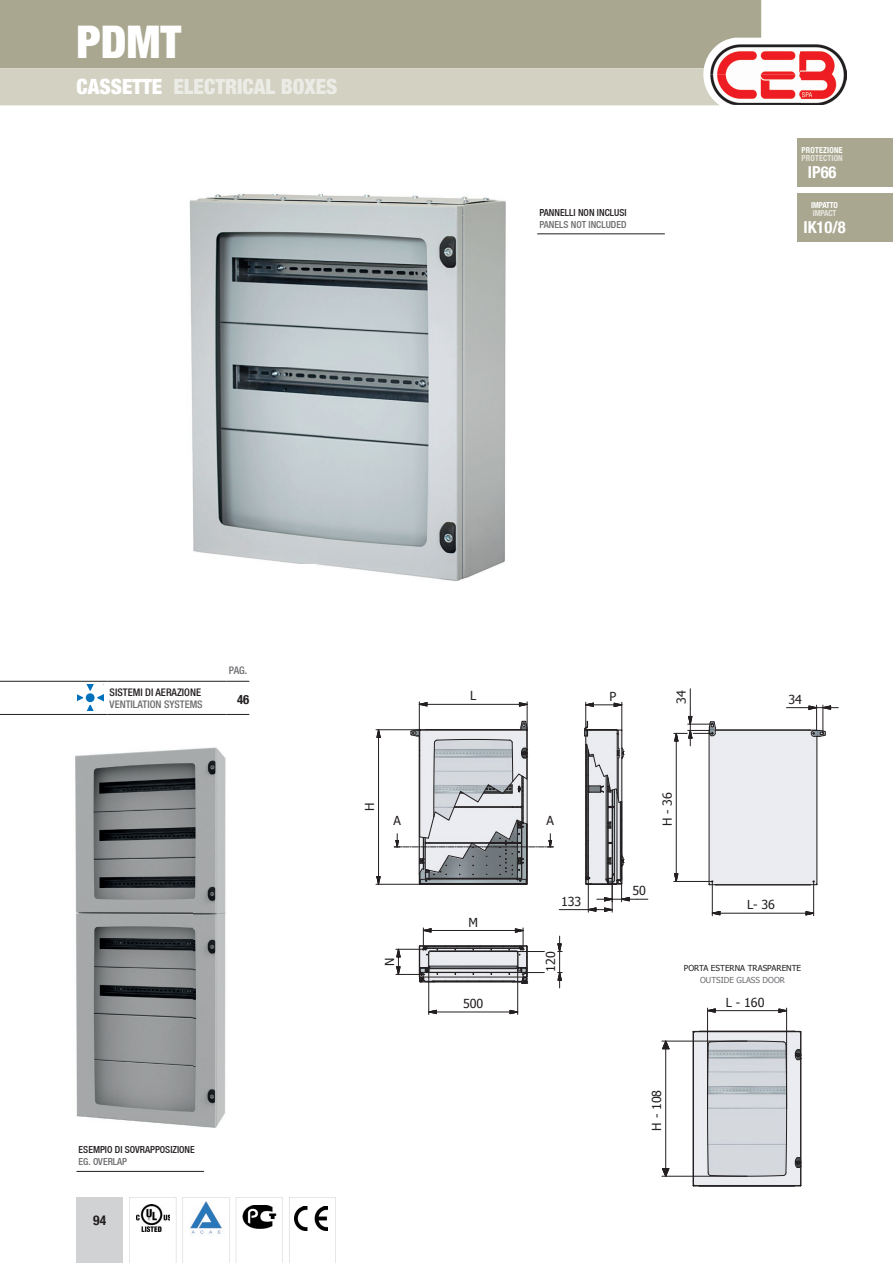
<style>
.page{position:relative;width:893px;height:1263px;background:#fff}
.page>*{position:absolute;margin:0;border:0;box-sizing:border-box;transform-origin:0 0}
.t1{font:900 condensed 45px "Helvetica Neue";color:#fff}
.t2{font:900 condensed 21px "Helvetica Neue";color:#ecece6}
.t3{font:700 condensed 16.5px "Helvetica Neue";color:#fff}
.t4{font:700 condensed 13.5px "Helvetica Neue";color:#231f20}
.t5{font:700 condensed 12.75px "Helvetica Neue";color:#231f20}
.t6{font:12.45px "Tahoma";letter-spacing:-.005em;color:#231f20}
.t7{font:500 condensed 10.5px "Helvetica Neue LT Com";color:#6c6d70}
.t8{font:500 condensed 10.5px "Helvetica Neue LT Com";color:#231f20}
.t9{font:9.75px "Helvetica Neue Medium Cond";color:#231f20}
.t10{font:9.75px "Helvetica Neue Medium Cond";color:#6c6d70}
.t11{font:8.25px "Tahoma";color:#231f20}
.t12{font:8.25px "Tahoma";color:#6c6d70}
.t13{font:700 condensed 8.25px "Helvetica Neue";letter-spacing:.02em;color:#e7e6de;scale:.96 1}
.t14{font:700 condensed 8.25px "Helvetica Neue";letter-spacing:.03em;color:#fff;scale:.96 1}
.t15{font:700 condensed 8.25px "Helvetica Neue";letter-spacing:-.02em;color:#fff;scale:.96 1}
.s1{color:#fff}
</style>
<div class="page">
<div style="left:76px;top:1197px;width:47px;height:66px;background:#d1d2d4"></div>
<div style="left:0;top:0;width:761px;height:68px;background:#a9a790"></div>
<img style="left:710px;top:44px;width:136px;height:61px">
<svg style="left:710px;top:44px;width:8px;height:8px"></svg>
<div style="left:0;top:68px;width:720px;height:37px;background:#d2d1c2"></div>
<hr style="left:709px;top:730px;width:1px;height:154px;background:#231f20">
<hr style="left:816px;top:736px;width:1px;height:148px;background:#231f20">
<svg style="left:708px;top:881px;width:109px;height:4px"></svg>
<img style="left:419px;top:949px;width:68px;height:34px">
<hr style="left:420px;top:945px;width:107px;height:1px;background:#231f20">
<hr style="left:423px;top:977px;width:100px;height:1px;background:#231f20">
<hr style="left:424px;top:948px;width:98px;height:1px;background:#231f20">
<div style="left:427px;top:946px;width:93px;height:2px;border:1px solid #231f20"></div>
<hr style="left:430px;top:951px;width:86px;height:1px;background:#231f20">
<hr style="left:426px;top:972px;width:95px;height:1px;background:#231f20">
<hr style="left:429px;top:968px;width:89px;height:1px;background:#231f20">
<div style="left:432px;top:981px;width:83px;height:1px;border:1px solid #231f20"></div>
<div style="left:694px;top:1033px;width:106px;height:151px;background:#ebecf0"></div>
<svg style="left:707px;top:1040px;width:80px;height:136px;background:#c9cdd3"></svg>
<hr style="left:693px;top:1032px;width:1px;height:153px;background:#231f20">
<hr style="left:800px;top:1032px;width:1px;height:153px;background:#231f20">
<svg style="left:692px;top:1184px;width:110px;height:2px"></svg>
<svg style="left:693px;top:1029px;width:109px;height:4px"></svg>
<svg style="left:795px;top:1049px;width:5px;height:11px"></svg>
<svg style="left:795px;top:1157px;width:5px;height:11px"></svg>
<svg style="left:468px;top:945px;width:6px;height:5px"></svg>
<svg style="left:467px;top:973px;width:13px;height:9px"></svg>
<svg style="left:376px;top:730px;width:5px;height:8px"></svg>
<svg style="left:376px;top:876px;width:5px;height:8px"></svg>
<hr style="left:378px;top:737px;width:1px;height:139px;background:#231f20">
<hr style="left:376px;top:729px;width:44px;height:1px;background:#231f20">
<hr style="left:376px;top:884px;width:44px;height:1px;background:#231f20">
<svg style="left:394px;top:702px;width:159px;height:183px"></svg>
<svg style="left:674px;top:873px;width:4px;height:8px"></svg>
<hr style="left:676px;top:741px;width:1px;height:133px;background:#231f20">
<hr style="left:674px;top:881px;width:38px;height:1px;background:#231f20">
<svg style="left:674px;top:689px;width:164px;height:57px"></svg>
<svg style="left:805px;top:911px;width:10px;height:4px"></svg>
<svg style="left:711px;top:911px;width:9px;height:4px"></svg>
<hr style="left:720px;top:913px;width:86px;height:1px;background:#231f20">
<hr style="left:813px;top:881px;width:1px;height:35px;background:#231f20">
<hr style="left:712px;top:881px;width:1px;height:35px;background:#231f20">
<svg style="left:559px;top:702px;width:89px;height:210px"></svg>
<svg style="left:662px;top:1040px;width:7px;height:11px"></svg>
<svg style="left:662px;top:1168px;width:7px;height:8px"></svg>
<hr style="left:665px;top:1049px;width:1px;height:119px;background:#231f20">
<hr style="left:662px;top:1041px;width:85px;height:1px;background:#231f20">
<hr style="left:662px;top:1176px;width:85px;height:1px;background:#231f20">
<svg style="left:708px;top:1008px;width:8px;height:5px"></svg>
<svg style="left:778px;top:1008px;width:10px;height:5px"></svg>
<hr style="left:715px;top:1010px;width:64px;height:1px;background:#231f20">
<hr style="left:786px;top:1008px;width:1px;height:100px;background:#231f20">
<hr style="left:707px;top:1008px;width:1px;height:100px;background:#231f20">
<hr style="left:431px;top:930px;width:84px;height:1px;background:#231f20">
<svg style="left:396px;top:928px;width:64px;height:54px"></svg>
<svg style="left:509px;top:1010px;width:10px;height:4px"></svg>
<svg style="left:429px;top:1010px;width:8px;height:4px"></svg>
<hr style="left:436px;top:1012px;width:74px;height:1px;background:#231f20">
<hr style="left:428px;top:968px;width:1px;height:46px;background:#231f20">
<hr style="left:517px;top:968px;width:1px;height:46px;background:#231f20">
<svg style="left:487px;top:928px;width:57px;height:56px"></svg>
<svg style="left:557px;top:936px;width:5px;height:52px"></svg>
<div style="left:798px;top:138px;width:95px;height:48px;background:#a9a790"></div>
<div style="left:798px;top:193px;width:95px;height:48px;background:#a9a790"></div>
<hr style="left:0;top:681px;width:107px;height:1px;background:#231f20">
<hr style="left:107px;top:681px;width:120px;height:1px;background:#231f20">
<svg style="left:227px;top:681px;width:22px;height:1px"></svg>
<hr style="left:0;top:714px;width:107px;height:1px;background:#231f20">
<hr style="left:107px;top:714px;width:120px;height:1px;background:#231f20">
<svg style="left:227px;top:714px;width:22px;height:1px"></svg>
<svg style="left:77px;top:685px;width:26px;height:26px"></svg>
<img style="left:189px;top:194px;width:317px;height:387px">
<svg style="left:129px;top:1197px;width:47px;height:66px"></svg>
<img style="left:136px;top:1204px;width:34px;height:27px">
<svg style="left:183px;top:1197px;width:46px;height:1px"></svg>
<img style="left:190px;top:1201px;width:32px;height:33px">
<svg style="left:236px;top:1197px;width:47px;height:66px"></svg>
<img style="left:243px;top:1205px;width:35px;height:23px">
<svg style="left:289px;top:1197px;width:47px;height:66px"></svg>
<img style="left:295px;top:1207px;width:33px;height:23px">
<hr style="left:537px;top:234px;width:128px;height:1px;background:#231f20">
<hr style="left:77px;top:1171px;width:127px;height:1px;background:#231f20">
<img style="left:75px;top:747px;width:151px;height:381px">
<h1 class="t1" style="left:77px;top:5px;width:106px">PDMT</h1>
<h2 class="t2" style="left:77px;top:70px;width:262px"><span class="s1">CASSETTE</span> ELECTRICAL BOXES</h2>
<p class="t9" style="left:539px;top:207px;width:89px">PANNELLI NON INCLUSI</p>
<p class="t10" style="left:539px;top:219px;width:89px">PANELS NOT INCLUDED</p>
<p class="t14" style="left:802px;top:143px;width:44px">PROTEZIONE</p>
<p class="t13" style="left:802px;top:151px;width:44px">PROTECTION</p>
<h3 class="t3" style="left:808px;top:158px;width:30px">IP66</h3>
<p class="t15" style="left:811px;top:198px;width:29px">IMPATTO</p>
<p class="t13" style="left:813px;top:206px;width:26px">IMPACT</p>
<h3 class="t3" style="left:803px;top:213px;width:44px">IK10/8</h3>
<p class="t7" style="left:229px;top:664px;width:20px">PAG.</p>
<p class="t8" style="left:110px;top:686px;width:93px">SISTEMI DI AERAZIONE</p>
<p class="t7" style="left:110px;top:698px;width:95px">VENTILATION SYSTEMS</p>
<h3 class="t5" style="left:237px;top:689px;width:14px">46</h3>
<p class="t9" style="left:79px;top:1144px;width:118px">ESEMPIO DI SOVRAPPOSIZIONE</p>
<p class="t10" style="left:79px;top:1156px;width:50px">EG. OVERLAP</p>
<h3 class="t4" style="left:93px;top:1209px;width:14px">94</h3>
<p class="t6" style="left:470px;top:687px;width:8px">L</p>
<p class="t6" style="left:609px;top:688px;width:8px">P</p>
<p class="t6" style="left:673px;top:704px;width:15px;rotate:-90deg">34</p>
<p class="t6" style="left:788px;top:691px;width:15px">34</p>
<p class="t6" style="left:361px;top:811px;width:10px;rotate:-90deg">H</p>
<p class="t6" style="left:393px;top:812px;width:9px">A</p>
<p class="t6" style="left:546px;top:812px;width:9px">A</p>
<p class="t6" style="left:381px;top:965px;width:10px;rotate:-90deg">N</p>
<p class="t6" style="left:468px;top:914px;width:11px">M</p>
<p class="t6" style="left:463px;top:995px;width:22px">500</p>
<p class="t6" style="left:561px;top:892px;width:22px">133</p>
<p class="t6" style="left:542px;top:972px;width:22px;rotate:-90deg">120</p>
<p class="t6" style="left:659px;top:826px;width:36px;rotate:-90deg">H-36</p>
<p class="t6" style="left:632px;top:882px;width:15px">50</p>
<p class="t6" style="left:747px;top:896px;width:30px">L- 36</p>
<p class="t11" style="left:684px;top:962px;width:119px">PORTA ESTERNA TRASPARENTE</p>
<p class="t12" style="left:700px;top:974px;width:86px">OUTSIDE GLASS DOOR</p>
<p class="t6" style="left:726px;top:993px;width:40px">L - 160</p>
<p class="t6" style="left:648px;top:1130px;width:42px;rotate:-90deg">H - 108</p>
</div>
